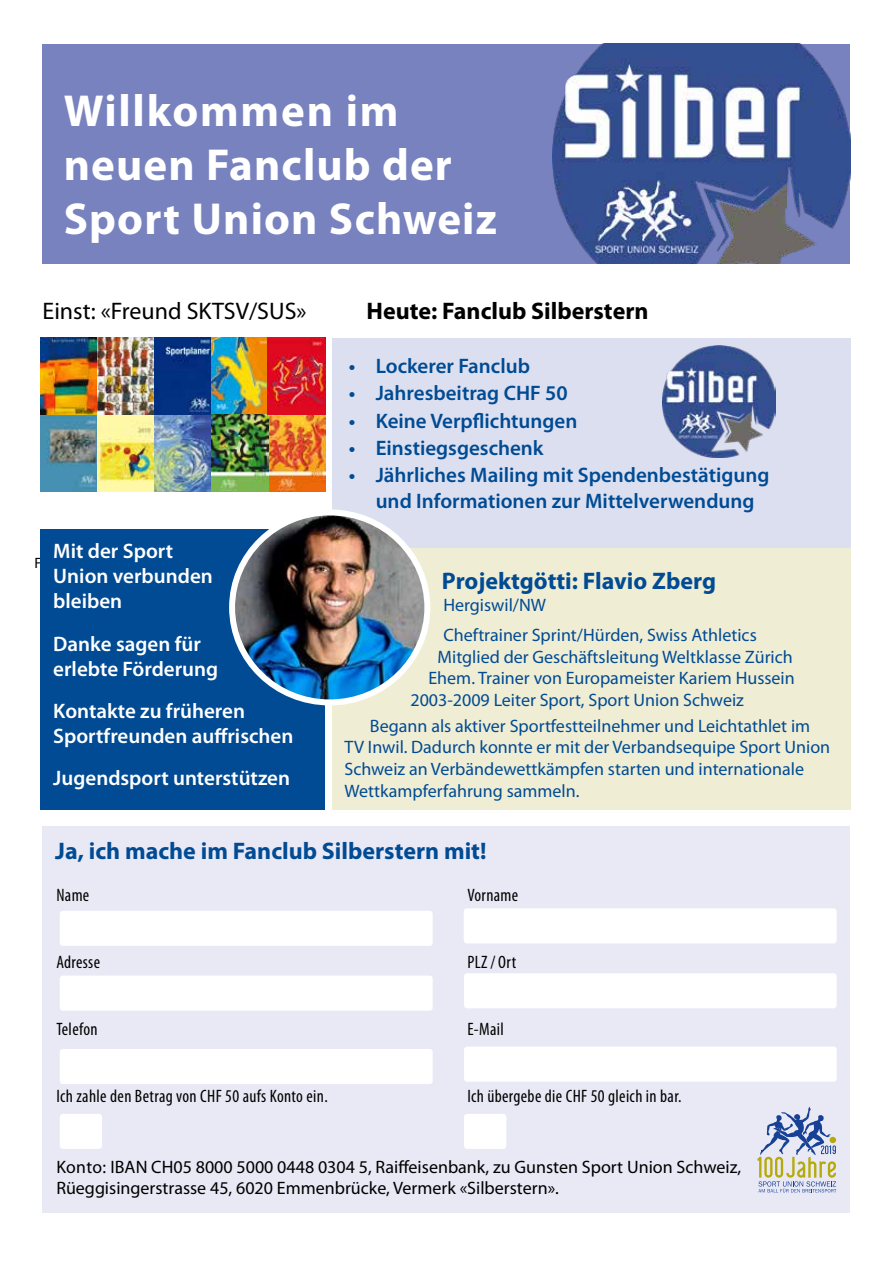
<style>
.page{position:relative;width:893px;height:1263px;background:#fff}
.page>*{position:absolute;margin:0;border:0;box-sizing:border-box;transform-origin:0 0}
.t1{font:700 45px/54px "Myriad Pro";letter-spacing:.025em;color:#fff}
.t2{font:700 24px "Myriad Pro";color:#004b93}
.t3{font:700 24px "Myriad Pro";color:#000}
.t4{font:24px "Myriad Pro";color:#000}
.t5{font:600 21px/25.2px "Myriad Pro";color:#004b93;text-align:center}
.t6{font:600 21px/25.2px "Myriad Pro";color:#fff}
.t7{font:18px/21.6px "Myriad Pro";color:#004b93}
.t8{font:18px/21.6px "Myriad Pro";color:#000}
.t9{font:condensed 18px "Myriad Pro";letter-spacing:.02em;color:#000}
</style>
<div class="page">
<div style="left:43px;top:826px;width:807px;height:387px;background:#e9e9f6"></div>
<div style="left:60px;top:911px;width:373px;height:35px;background:#fff;border-radius:3px"></div>
<div style="left:60px;top:976px;width:373px;height:35px;background:#fff;border-radius:3px"></div>
<div style="left:60px;top:1049px;width:373px;height:35px;background:#fff;border-radius:3px"></div>
<div style="left:60px;top:1114px;width:42px;height:35px;background:#fff;border-radius:3px"></div>
<div style="left:464px;top:908px;width:373px;height:35px;background:#fff;border-radius:3px"></div>
<div style="left:464px;top:973px;width:373px;height:35px;background:#fff;border-radius:3px"></div>
<div style="left:464px;top:1046px;width:373px;height:36px;background:#fff;border-radius:3px"></div>
<div style="left:43px;top:45px;width:807px;height:219px;background:#7882bf"></div>
<div style="left:332px;top:338px;width:518px;height:211px;background:#dbdff0"></div>
<div style="left:464px;top:1114px;width:42px;height:35px;background:#fff;border-radius:3px"></div>
<img style="left:552px;top:44px;width:298px;height:220px">
<div style="left:332px;top:549px;width:518px;height:261px;background:#f0edd5"></div>
<img style="left:41px;top:338px;width:284px;height:153px">
<div style="left:41px;top:529px;width:284px;height:281px;background:#004b93"></div>
<img style="left:232px;top:516px;width:195px;height:186px">
<div style="left:229px;top:509px;width:201px;height:196px;border:6px solid #fff;border-radius:50%"></div>
<svg style="left:757px;top:1107px;width:79px;height:85px"></svg>
<img style="left:663px;top:345px;width:112px;height:113px">
<h1 class="t1" style="left:64px;top:84px;width:434px">Willkommen im neuen Fanclub der<br>Sport Union Schweiz</h1>
<h2 class="t4" style="left:43px;top:298px;width:265px">Einst: «Freund SKTSV/SUS»</h2>
<h2 class="t3" style="left:367px;top:298px;width:283px">Heute: Fanclub Silberstern</h2>
<p class="t6" style="left:53px;top:539px;width:161px">Mit der Sport<br>Union verbunden bleiben</p>
<p class="t6" style="left:53px;top:631px;width:166px">Danke sagen für erlebte Förderung</p>
<p class="t6" style="left:53px;top:699px;width:242px">Kontakte zu früheren<br>Sportfreunden auffrischen</p>
<p class="t6" style="left:53px;top:766px;width:238px">Jugendsport unterstützen</p>
<p class="t5" style="left:349px;top:354px;width:183px">• Lockerer Fanclub</p>
<p class="t5" style="left:349px;top:381px;width:221px">• Jahresbeitrag CHF 50</p>
<p class="t5" style="left:349px;top:408px;width:230px">• Keine Verpflichtungen</p>
<p class="t5" style="left:349px;top:436px;width:196px">• Einstiegsgeschenk</p>
<p class="t5" style="left:349px;top:463px;width:422px">• Jährliches Mailing mit Spendenbestätigung und Informationen zur Mittelverwendung</p>
<h2 class="t2" style="left:442px;top:568px;width:276px">Projektgötti: Flavio Zberg</h2>
<p class="t7" style="left:443px;top:590px;width:315px;line-height:30.2px">Hergiswil/NW<br>Cheftrainer Sprint/Hürden, Swiss Athletics</p>
<p class="t7" style="left:437px;top:646px;width:357px">Mitglied der Geschäftsleitung Weltklasse Zürich</p>
<p class="t7" style="left:428px;top:668px;width:368px">Ehem. Trainer von Europameister Kariem Hussein</p>
<p class="t7" style="left:410px;top:689px;width:335px">2003-2009 Leiter Sport, Sport Union Schweiz</p>
<p class="t7" style="left:344px;top:715px;width:487px;text-indent:26px">Begann als aktiver Sportfestteilnehmer und Leichtathlet im TV Inwil. Dadurch konnte er mit der Verbandsequipe Sport Union Schweiz an Verbändewettkämpfen starten und internationale Wettkampferfahrung sammeln.</p>
<h2 class="t2" style="left:55px;top:838px;width:433px">Ja, ich mache im Fanclub Silberstern mit!</h2>
<p class="t9" style="left:56px;top:885px;width:35px">Name</p>
<p class="t9" style="left:467px;top:885px;width:52px">Vorname</p>
<p class="t9" style="left:56px;top:952px;width:45px">Adresse</p>
<p class="t9" style="left:467px;top:952px;width:50px">PLZ/ Ort</p>
<p class="t9" style="left:56px;top:1019px;width:43px">Telefon</p>
<p class="t9" style="left:467px;top:1019px;width:38px">E-Mail</p>
<p class="t9" style="left:56px;top:1086px;width:273px">Ich zahle den Betrag von CHF 50 aufs Konto ein.</p>
<p class="t9" style="left:467px;top:1086px;width:216px">Ich übergebe die CHF 50 gleich in bar.</p>
<p class="t8" style="left:56px;top:1156px;width:686px">Konto: IBAN CH05 8000 5000 0448 0304 5, Raiffeisenbank, zu Gunsten Sport Union Schweiz,<br>Rüeggisingerstrasse 45, 6020 Emmenbrücke, Vermerk «Silberstern».</p>
</div>
